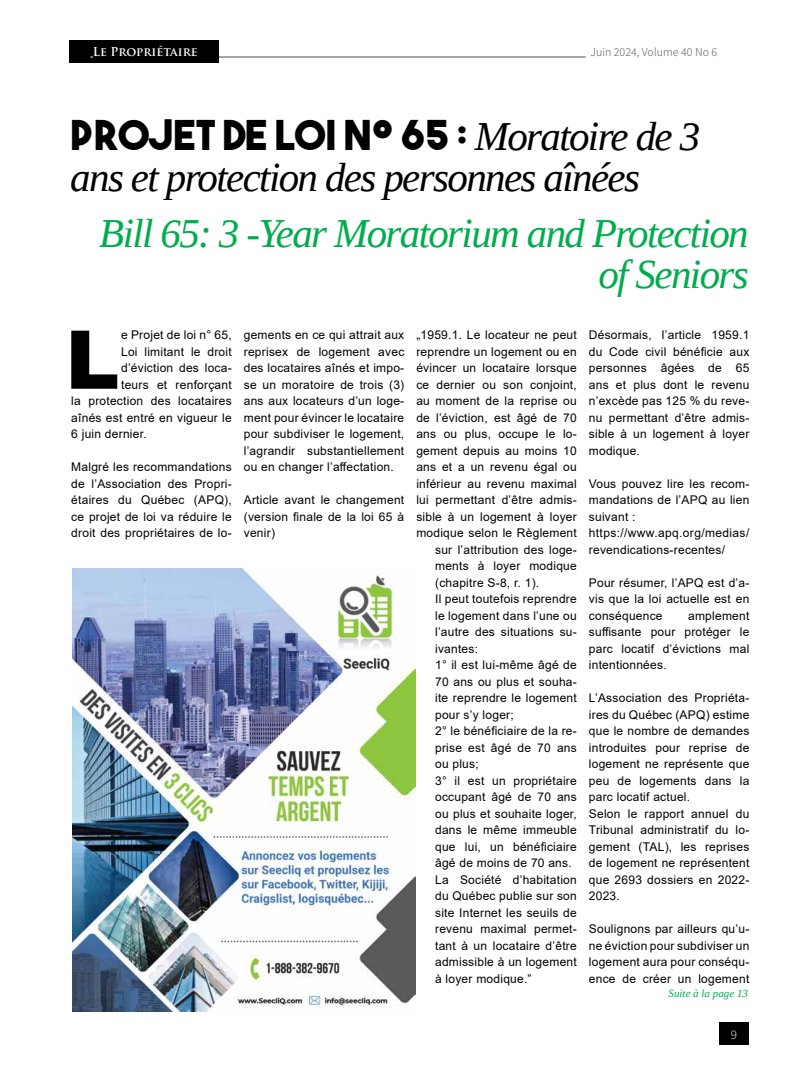
<style>
.page{position:relative;width:792px;height:1080px;background:#fff}
.page>*{position:absolute;margin:0;border:0;box-sizing:border-box;transform-origin:0 0}
.t1{font:900 81.2px "Arial";color:#000}
.t2{font:italic 41px/41px "Liberation Serif";letter-spacing:-.04em;color:#00ad4e;text-align:right}
.t3{font:italic 41px "Liberation Serif";letter-spacing:-.04em;color:#000}
.t4{font:41px "The Bold Font";color:#000}
.t5{font:300 13px "Source Sans Pro";color:#fff}
.t6{font:12px/16.5px "Arial";letter-spacing:.02em;color:#000;text-align:justify}
.t7{font:300 12px "Source Sans Pro";color:#4d4d4f}
.t8{font:700 12px "Trajan Pro";color:#fff}
.t9{font:italic 11px "Liberation Serif";color:#00ad4e}
.s1{font-family:"Liberation Serif";font-style:italic}
</style>
<div class="page">
<img style="left:73px;top:568px;width:342px;height:444px">
<hr style="left:216px;top:57px;width:370px;height:1px;background:#4d4d4f">
<div style="left:719px;top:1023px;width:30px;height:22px;background:#000"></div>
<div style="left:69px;top:40px;width:150px;height:23px;background:#000"></div>
<p class="t8" style="left:93px;top:44px;width:107px">Le Propriétaire</p>
<p class="t7" style="left:590px;top:44px;width:128px">Juin 2024, Volume 40 No 6</p>
<h2 class="t4" style="left:70px;top:109px;width:631px">PROJET DE LOI N° 65 : <span class="s1">Moratoire de 3</span></h2>
<h2 class="t3" style="left:70px;top:151px;width:571px">ans et protection des personnes aînées</h2>
<h2 class="t2" style="left:99px;top:213px;width:651px">Bill 65: 3 -Year Moratorium and Protection of Seniors</h2>
<h1 class="t1" style="left:65px;top:301px;width:56px">L</h1>
<p class="t6" style="left:121px;top:327px;width:112px">e Projet de loi n° 65,</p>
<p class="t6" style="left:121px;top:343px;width:112px">Loi limitant le droit</p>
<p class="t6" style="left:121px;top:360px;width:112px">d’éviction des loca-</p>
<p class="t6" style="left:121px;top:376px;width:112px">teurs et renforçant</p>
<p class="t6" style="left:71px;top:393px;width:162px">la protection des locataires</p>
<p class="t6" style="left:71px;top:409px;width:162px">aînés est entré en vigueur le</p>
<p class="t6" style="left:71px;top:426px;width:77px">6 juin dernier.</p>
<p class="t6" style="left:71px;top:459px;width:162px">Malgré les recommandations de l’Association des Propri&shy;étaires du Québec (APQ</p>
<p class="t6" style="left:71px;top:492px;width:162px;text-indent:153px">), ce projet de loi va réduire le droit des propriétaires de lo-</p>
<p class="t6" style="left:244px;top:327px;width:162px">gements en ce qui attrait aux reprisex de logement avec des locataires aînés et impo&shy;se un moratoire de trois (3) ans aux locateurs d’un loge&shy;ment pour évincer le locataire pour subdiviser le logement, l’agrandir substantiellement ou en changer l’affectation.</p>
<p class="t6" style="left:244px;top:492px;width:162px">Article avant le changement (version finale de la loi 65 à venir)</p>
<p class="t6" style="left:416px;top:327px;width:162px">„1959.1. Le locateur ne peut</p>
<p class="t6" style="left:416px;top:343px;width:162px">reprendre un logement ou en</p>
<p class="t6" style="left:416px;top:360px;width:162px">évincer un locataire lorsque</p>
<p class="t6" style="left:416px;top:376px;width:162px">ce dernier ou son conjoint,</p>
<p class="t6" style="left:416px;top:393px;width:162px">au moment de la reprise ou</p>
<p class="t6" style="left:416px;top:409px;width:162px">de l’éviction, est âgé de 70</p>
<p class="t6" style="left:416px;top:426px;width:162px">ans ou plus, occupe le lo-</p>
<p class="t6" style="left:416px;top:442px;width:162px">gement depuis au moins 10</p>
<p class="t6" style="left:416px;top:459px;width:162px">ans et a un revenu égal ou</p>
<p class="t6" style="left:416px;top:475px;width:162px">inférieur au revenu maximal</p>
<p class="t6" style="left:416px;top:492px;width:162px">lui permettant d’être admis-</p>
<p class="t6" style="left:416px;top:508px;width:162px">sible à un logement à loyer</p>
<p class="t6" style="left:416px;top:525px;width:162px">modique selon le Règlement</p>
<p class="t6" style="left:435px;top:541px;width:143px">sur l’attribution des loge-</p>
<p class="t6" style="left:435px;top:558px;width:143px">ments à loyer modique</p>
<p class="t6" style="left:435px;top:574px;width:106px">(chapitre S-8, r. 1).</p>
<p class="t6" style="left:435px;top:591px;width:143px">Il peut toutefois reprendre</p>
<p class="t6" style="left:435px;top:607px;width:143px">le logement dans l’une ou</p>
<p class="t6" style="left:435px;top:624px;width:143px">l’autre des situations su-</p>
<p class="t6" style="left:435px;top:640px;width:45px">ivantes:</p>
<p class="t6" style="left:435px;top:657px;width:143px">1° il est lui-même âgé de</p>
<p class="t6" style="left:435px;top:673px;width:143px">70 ans ou plus et souha-</p>
<p class="t6" style="left:435px;top:690px;width:143px">ite reprendre le logement</p>
<p class="t6" style="left:435px;top:706px;width:80px">pour s’y loger;</p>
<p class="t6" style="left:435px;top:723px;width:143px">2° le bénéficiaire de la re-</p>
<p class="t6" style="left:435px;top:739px;width:143px">prise est âgé de 70 ans</p>
<p class="t6" style="left:435px;top:756px;width:45px">ou plus;</p>
<p class="t6" style="left:435px;top:772px;width:143px">3° il est un propriétaire</p>
<p class="t6" style="left:435px;top:789px;width:143px">occupant âgé de 70 ans</p>
<p class="t6" style="left:435px;top:805px;width:143px">ou plus et souhaite loger,</p>
<p class="t6" style="left:435px;top:822px;width:143px">dans le même immeuble</p>
<p class="t6" style="left:435px;top:838px;width:143px">que lui, un bénéficiaire</p>
<p class="t6" style="left:435px;top:855px;width:138px">âgé de moins de 70 ans.</p>
<p class="t6" style="left:435px;top:871px;width:143px">La Société d’habitation</p>
<p class="t6" style="left:435px;top:888px;width:143px">du Québec publie sur son</p>
<p class="t6" style="left:435px;top:904px;width:143px">site Internet les seuils de</p>
<p class="t6" style="left:435px;top:921px;width:143px">revenu maximal permet-</p>
<p class="t6" style="left:435px;top:937px;width:143px">tant à un locataire d’être</p>
<p class="t6" style="left:435px;top:954px;width:143px">admissible à un logement</p>
<p class="t6" style="left:435px;top:970px;width:98px">à loyer modique.”</p>
<p class="t6" style="left:589px;top:327px;width:162px">Désormais, l’article 1959.1 du Code civil bénéficie aux personnes âgées de 65 ans et plus dont le revenu n’excède pas 125 % du reve&shy;nu permettant d’être admis&shy;sible à un logement à loyer modique.</p>
<p class="t6" style="left:589px;top:475px;width:162px">Vous pouvez lire les recom&shy;mandations de l’APQ</p>
<p class="t6" style="left:712px;top:492px;width:39px">au lien</p>
<p class="t6" style="left:589px;top:508px;width:162px;text-align:left">suivant : https://www.apq.org/medias/ revendications-recentes/</p>
<p class="t6" style="left:589px;top:574px;width:99px">Pour résumer, l’APQ</p>
<p class="t6" style="left:589px;top:574px;width:162px;text-indent:119px">est d’a&shy;vis que la loi actuelle est en conséquence</p>
<p class="t6" style="left:589px;top:607px;width:162px;text-indent:99px">amplement suffisante pour protéger le parc locatif d’évictions mal intentionnées.</p>
<p class="t6" style="left:589px;top:690px;width:162px">L’Association des Propriéta&shy;ires du Québec (APQ</p>
<p class="t6" style="left:589px;top:706px;width:162px;text-align:left;text-indent:117px">) estime que le nombre de demandes introduites pour reprise de logement ne représente que peu de logements dans la parc locatif actuel.<br>Selon le rapport annuel du<br>Tribunal administratif du lo&shy;gement (TAL), les reprises de logement ne représentent que 2693 dossiers en 2022-<br>2023.</p>
<p class="t6" style="left:589px;top:921px;width:162px">Soulignons par ailleurs qu’u&shy;ne éviction pour subdiviser un logement aura pour conséqu&shy;ence de créer un logement</p>
<p class="t9" style="left:669px;top:986px;width:81px">Suite à la page 13</p>
<p class="t5" style="left:731px;top:1027px;width:8px">9</p>
</div>
